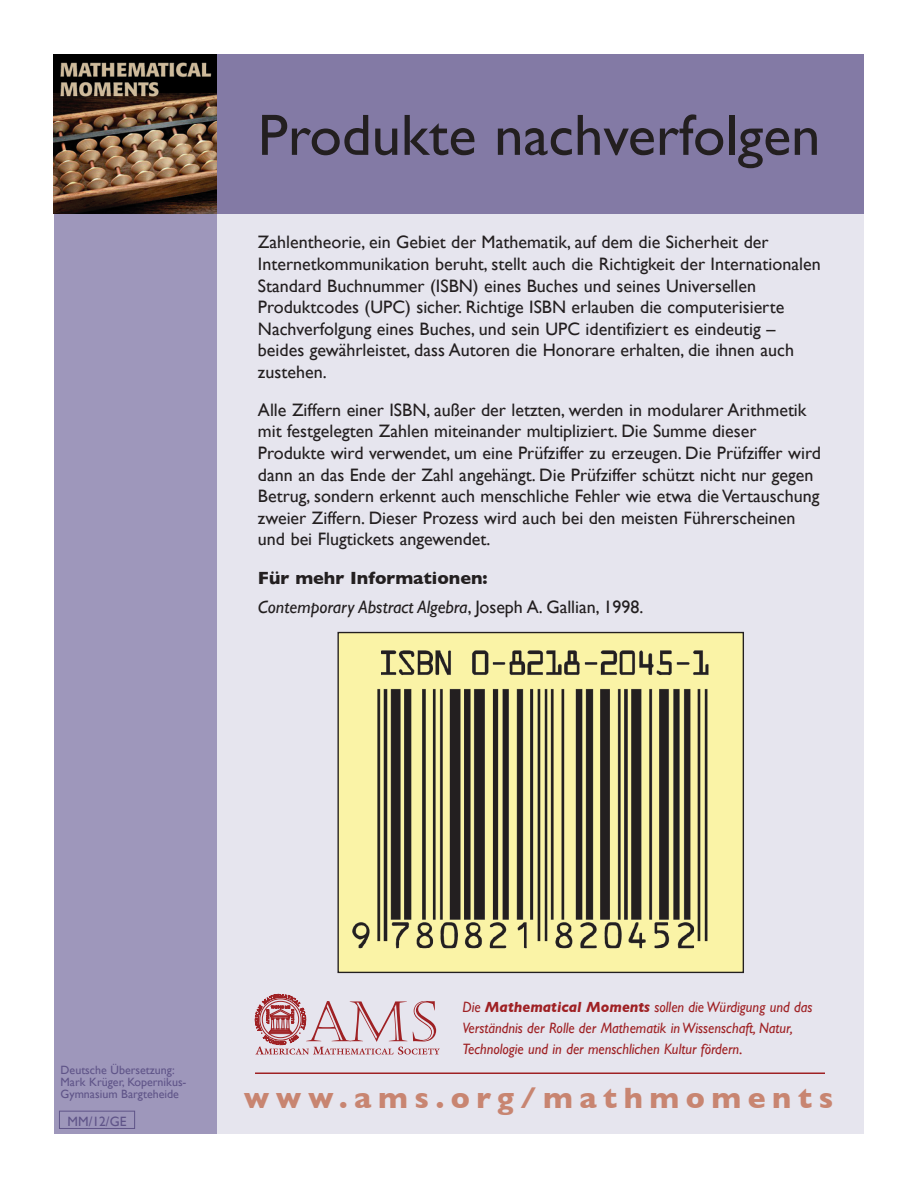
<style>
.page{position:relative;width:918px;height:1188px;background:#fff}
.page>*{position:absolute;margin:0;border:0;box-sizing:border-box;transform-origin:0 0}
.t1{font:58.5px "Gill Sans";color:#231f20}
.t2{font:700 30px "Gill Sans";letter-spacing:.22em;color:#c88571}
.t3{font:18px/21.6px "Gill Sans";color:#231f20}
.t4{font:italic 18px/28.3px "Gill Sans";color:#231f20}
.t5{font:italic 15px/21px "Gill Sans";color:#9f2124;scale:.95 1}
.t6{font:13.5px "Gill Sans";color:#5f5488}
.t7{font:12px/12px "Gill Sans";color:#5f5488}
.s1{font-weight:700;font-style:normal}
.s2{font-style:normal}
.s3{font-weight:700}
.s4{font-size:16.8px}
</style>
<div class="page">
<div style="left:54px;top:54px;width:810px;height:1080px;background:#e6e5ee"></div>
<div style="left:54px;top:54px;width:162px;height:1080px;background:#9e97bb"></div>
<div style="left:215px;top:54px;width:649px;height:160px;background:#837aa5"></div>
<img style="left:54px;top:54px;width:162px;height:160px">
<div style="left:338px;top:633px;width:405px;height:339px;background:#faf3a6"></div>
<img style="left:352px;top:650px;width:357px;height:299px">
<div style="left:337px;top:632px;width:407px;height:341px;border:1px solid #231f20"></div>
<div style="left:59px;top:1111px;width:76px;height:18px;border:1px solid #5f5488"></div>
<svg style="left:255px;top:994px;width:185px;height:61px"></svg>
<hr style="left:255px;top:1072px;width:570px;height:2px;background:#9f2124">
<h1 class="t1" style="left:258px;top:101px;width:564px">Produkte nachverfolgen</h1>
<p class="t3" style="left:258px;top:231px;width:564px">Zahlentheorie, ein Gebiet der Mathematik, auf dem die Sicherheit der Internetkommunikation beruht, stellt auch die Richtigkeit der Internationalen Standard Buchnummer (ISBN) eines Buches und seines Universellen Produktcodes (UPC) sicher. Richtige ISBN erlauben die computerisierte Nachverfolgung eines Buches, und sein UPC identifiziert es eindeutig – beides gewährleistet, dass Autoren die Honorare erhalten, die ihnen auch zustehen.</p>
<p class="t3" style="left:258px;top:399px;width:565px">Alle Ziffern einer ISBN, außer der letzten, werden in modularer Arithmetik mit festgelegten Zahlen miteinander multipliziert. Die Summe dieser Produkte wird verwendet, um eine Prüfziffer zu erzeugen. Die Prüfziffer wird dann an das Ende der Zahl angehängt. Die Prüfziffer schützt nicht nur gegen Betrug, sondern erkennt auch menschliche Fehler wie etwa die Vertauschung zweier Ziffern. Dieser Prozess wird auch bei den meisten Führerscheinen und bei Flugtickets angewendet.</p>
<p class="t4" style="left:258px;top:564px;width:387px"><span class="s1">Für mehr Informationen:<br></span>Contemporary Abstract Algebra<span class="s2">, Joseph A. Gallian, 1998.</span></p>
<p class="t7" style="left:61px;top:1064px;width:127px">Deutsche Übersetzung:<br>Mark Krüger, Kopernikus-<br>Gymnasium Bargteheide</p>
<p class="t6" style="left:68px;top:1113px;width:60px">MM/12/GE</p>
<p class="t5" style="left:462px;top:996px;width:370px">Die <span class="s3">Mathematical Moments</span> sollen die Würdigung und das<br>Verständnis der Rolle der Mathematik in Wissenschaft, Natur,<br>Technologie und in der menschlichen Kultur fördern<span class="s4">.</span></p>
<h2 class="t2" style="left:244px;top:1074px;width:591px">www.ams.org/mathmoments</h2>
</div>
